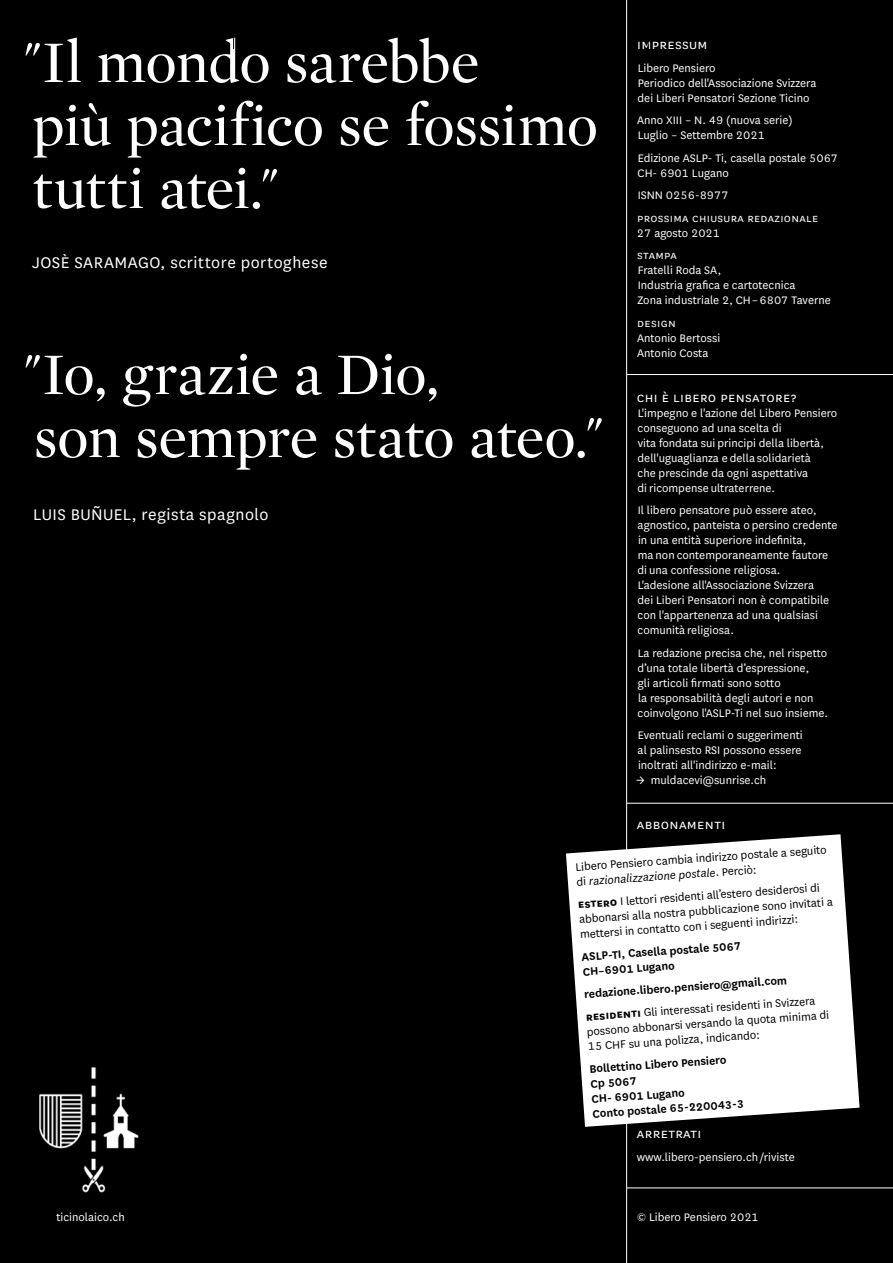
<style>
.page{position:relative;width:893px;height:1263px;background:#000}
.page>*{position:absolute;margin:0;border:0;box-sizing:border-box;transform-origin:0 0}
.t1{font:60px/63px "Mercury Display Roman";letter-spacing:-.01em;color:#fff}
.t2{font:18px "National";letter-spacing:.025em;color:#fff}
.t3{font:15px "National";letter-spacing:.025em;color:#fff}
.t4{font:12.75px/15px "National";color:#fff}
.t5{font:12.75px/15px "National";color:#000}
.t6{font:600 12.75px/15px "National";color:#000}
.t7{font:12.75px/22.5px "National";letter-spacing:.025em;color:#fff}
.s1{font-style:italic}
.s2{font-weight:700}
.s3{font-weight:400}
</style>
<div class="page">
<img style="left:39px;top:1067px;width:100px;height:126px">
<hr style="left:626px;top:0;width:1px;height:1263px;background:#fff">
<hr style="left:627px;top:374px;width:266px;height:1px;background:#fff">
<hr style="left:627px;top:803px;width:266px;height:1px;background:#fff">
<hr style="left:627px;top:1188px;width:266px;height:1px;background:#fff">
<svg style="left:566px;top:834px;width:294px;height:293px;background:#dedede"></svg>
<h1 class="t1" style="left:23px;top:32px;width:577px">"Il mondo sarebbe<br>più pacifico se fossimo tutti atei."</h1>
<h2 class="t2" style="left:32px;top:251px;width:297px">JOSÈ SARAMAGO, scrittore portoghese</h2>
<h1 class="t1" style="left:23px;top:344px;width:582px">"Io, grazie a Dio,<br>son sempre stato ateo."</h1>
<h2 class="t2" style="left:33px;top:503px;width:237px">LUIS BUÑUEL, regista spagnolo</h2>
<p class="t3" style="left:637px;top:35px;width:72px">I mpressum</p>
<p class="t4" style="left:638px;top:60px;width:180px">Libero Pensiero<br>Periodico dell'Associazione Svizzera dei Liberi Pensatori Sezione Ticino</p>
<p class="t4" style="left:637px;top:112px;width:157px">Anno XIII – N. 49 (nuova serie)<br>Luglio – Settembre 2021</p>
<p class="t4" style="left:638px;top:150px;width:202px">Edizione ASLP- Ti, casella postale 5067<br>CH- 6901 Lugano</p>
<p class="t7" style="left:637px;top:183px;width:183px">ISNN 0256-8977<br>Prossima chiusura redazionale</p>
<p class="t4" style="left:637px;top:221px;width:85px;line-height:22.5px">27 agosto 2021<br>Stampa</p>
<p class="t4" style="left:637px;top:262px;width:195px">Fratelli Roda SA,<br>Industria grafica e cartotecnica<br>Zona industriale 2, CH – 6807 Taverne</p>
<p class="t4" style="left:637px;top:315px;width:85px">design<br>Antonio Bertossi<br>Antonio Costa</p>
<p class="t3" style="left:637px;top:387px;width:161px">Chi è Libero Pensatore?</p>
<p class="t4" style="left:638px;top:405px;width:201px">L'impegno e l'azione del Libero Pensiero conseguono ad una scelta di<br>vita fondata sui principi della libertà, dell'uguaglianza e della solidarietà<br>che prescinde da ogni aspettativa<br>di ricompense ultraterrene.</p>
<p class="t4" style="left:638px;top:502px;width:202px">Il libero pensatore può essere ateo, agnostico, panteista o persino credente in una entità superiore indefinita,<br>ma non contemporaneamente fautore di una confessione religiosa.<br>L'adesione all'Associazione Svizzera<br>dei Liberi Pensatori non è compatibile con l'appartenenza ad una qualsiasi comunità religiosa.</p>
<p class="t4" style="left:638px;top:645px;width:192px">La redazione precisa che, nel rispetto d’una totale libertà d’espressione,<br>gli articoli firmati sono sotto<br>la responsabilità degli autori e non coinvolgono l'ASLP-Ti nel suo insieme.</p>
<p class="t4" style="left:638px;top:727px;width:167px;text-align:justify">Eventuali reclami o suggerimenti al palinsesto RSI possono essere inoltrati all'indirizzo e-mail:</p>
<p class="t4" style="left:637px;top:772px;width:131px">→ muldacevi@sunrise.ch</p>
<p class="t3" style="left:637px;top:815px;width:90px">abbonamenti</p>
<p class="t5" style="left:575px;top:859px;width:254px;rotate:-4deg">Libero Pensiero cambia indirizzo postale a seguito di <span class="s1">razionalizzazione postale</span>. Perciò:</p>
<p class="t5" style="left:577px;top:896px;width:256px;rotate:-4deg"><span class="s2">estero</span> I lettori residenti all’estero desiderosi di abbonarsi alla nostra pubblicazione sono invitati a mettersi in contatto con i seguenti indirizzi:</p>
<p class="t6" style="left:581px;top:948px;width:161px;rotate:-4deg">ASLP-TI, Casella postale 5067<br>CH–6901 Lugano</p>
<p class="t6" style="left:583px;top:982px;width:232px;line-height:22.5px;rotate:-4deg">redazione.libero.pensiero@gmail.com <span class="s2">residen ti</span> <span class="s3">Gli interessati residenti in Svizzera</span></p>
<p class="t5" style="left:586px;top:1023px;width:245px;rotate:-4deg">possono abbonarsi versando la quota minima di<br>1 5 CHF su una polizza, indicando:</p>
<p class="t6" style="left:589px;top:1061px;width:153px;rotate:-4deg">Bollettino Libero Pensiero<br>Cp 5067<br>CH- 6901 Lugano<br>Conto postale 65-220043-3</p>
<p class="t3" style="left:637px;top:1124px;width:66px">arretrati</p>
<p class="t4" style="left:637px;top:1149px;width:159px">www.libero-pensiero.ch /riviste</p>
<p class="t4" style="left:57px;top:1208px;width:70px">ticinolaico.ch</p>
<p class="t4" style="left:637px;top:1208px;width:123px">© Libero Pensiero 2021</p>
</div>
